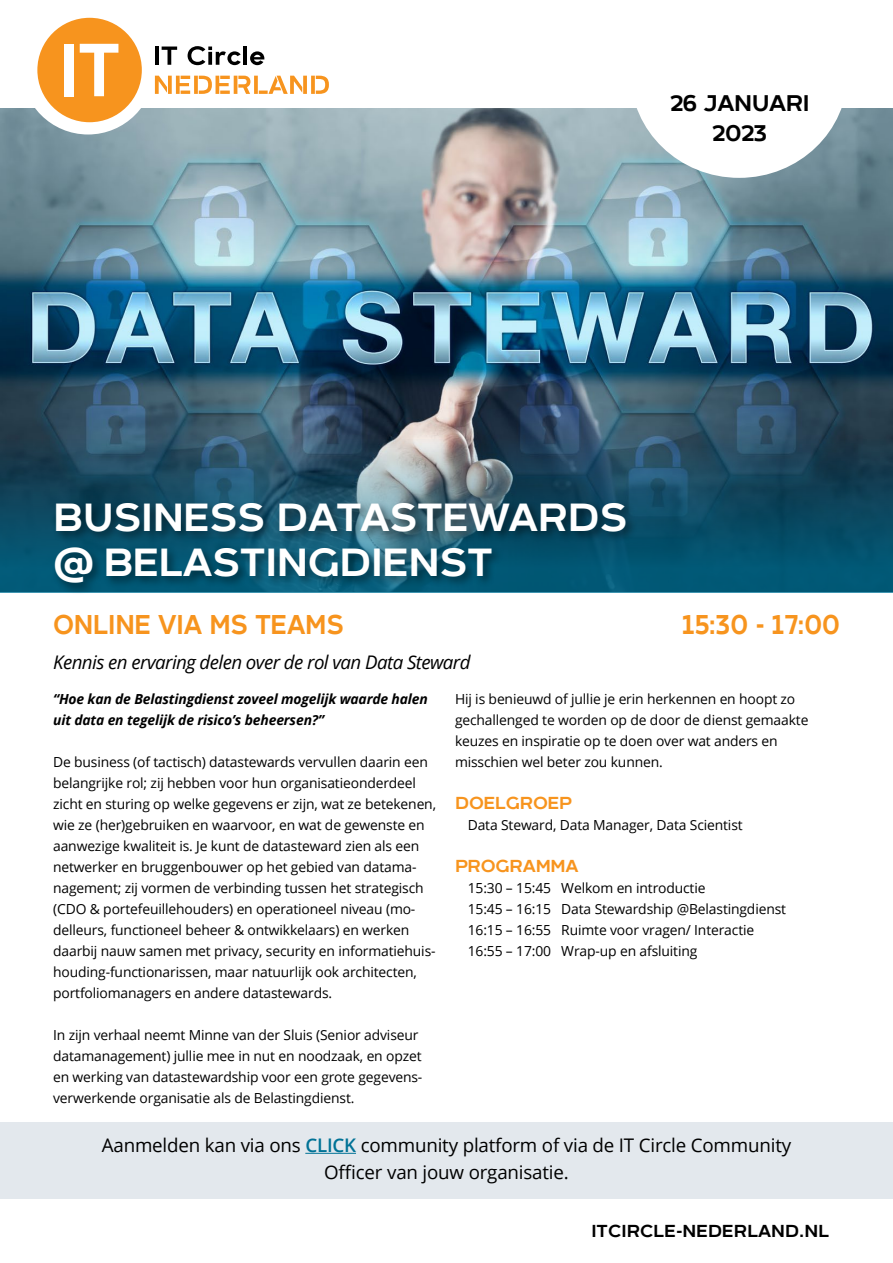
<style>
.page{position:relative;width:893px;height:1263px;background:#fff}
.page>*{position:absolute;margin:0;border:0;box-sizing:border-box;transform-origin:0 0}
.t1{font:700 39px/45px "Arkibal";letter-spacing:-.01em;color:#fff}
.t2{font:700 27px "Arkibal";letter-spacing:-.01em;color:#f7941e;scale:.9 1}
.t3{font:700 22.5px/30px "Arkibal";letter-spacing:-.02em;color:#000;text-align:center}
.t4{font:18.75px/27px "Open Sans";letter-spacing:-.01em;color:#000;text-align:center}
.t5{font:italic 18.75px "Open Sans";letter-spacing:-.03em;color:#000}
.t6{font:700 17.25px "Arkibal";color:#000}
.t7{font:700 17.25px "Arkibal";letter-spacing:-.01em;color:#f7941e}
.program{font:13.8px/21px "Open Sans";letter-spacing:-.01em;color:#000}
.t8{font:italic 700 13.8px/21px "Open Sans";letter-spacing:-.01em;color:#000}
.s1{font-weight:600;color:#007296}
</style>
<div class="page">
<img style="left:0;top:108px;width:893px;height:331px">
<svg style="left:0;top:439px;width:893px;height:153px;background:#22536a"></svg>
<div style="left:52px;top:499px;width:586px;height:96px;background:#000;opacity:.5"></div>
<div style="left:22px;top:2px;width:132px;height:132px;background:#fff;border-radius:50%"></div>
<div style="left:37px;top:18px;width:105px;height:104px;background:#f7941e;border-radius:50%"></div>
<div style="left:64px;top:44px;width:10px;height:52px;background:#fff"></div>
<svg style="left:80px;top:44px;width:38px;height:52px"></svg>
<hr style="left:155px;top:47px;width:4px;height:18px;background:#000">
<svg style="left:162px;top:47px;width:15px;height:18px"></svg>
<svg style="left:188px;top:46px;width:53px;height:19px"></svg>
<hr style="left:243px;top:47px;width:4px;height:18px;background:#000">
<svg style="left:250px;top:51px;width:14px;height:14px"></svg>
<svg style="left:155px;top:76px;width:95px;height:18px"></svg>
<svg style="left:254px;top:76px;width:4px;height:18px"></svg>
<svg style="left:259px;top:76px;width:70px;height:18px"></svg>
<svg style="left:631px;top:108px;width:217px;height:70px"></svg>
<div style="left:0;top:1122px;width:893px;height:76px;background:#e3e8ed"></div>
<hr style="left:305px;top:1153px;width:51px;height:1px;background:#007296">
<p class="t3" style="left:670px;top:87px;width:141px">26 JANUARI<br>2023</p>
<p class="t1" style="left:53px;top:494px;width:576px">BUSINESS DATASTEWARDS @ BELASTINGDIENST</p>
<p class="t2" style="left:53px;top:605px;width:324px">ONLINE VIA MS TEAMS</p>
<p class="t2" style="left:682px;top:605px;width:177px">15:30 - 17:00</p>
<p class="t5" style="left:53px;top:649px;width:419px">Kennis en ervaring delen over de rol van Data Steward</p>
<p class="t8" style="left:53px;top:688px;width:376px">“Hoe kan de Belastingdienst zoveel mogelijk waarde halen uit data en tegelijk de risico’s beheersen?”</p>
<p class="program" style="left:53px;top:751px;width:384px">De business (of tactisch) datastewards vervullen daarin een belangrijke rol; zij hebben voor hun organisatieonderdeel zicht en sturing op welke gegevens er zijn, wat ze betekenen, wie ze (her)gebruiken en waarvoor, en wat de gewenste en aanwezige kwaliteit is. Je kunt de datasteward zien als een netwerker en bruggenbouwer op het gebied van datama&shy;nagement; zij vormen de verbinding tussen het strategisch (CDO &amp; portefeuillehouders) en operationeel niveau (mo&shy;delleurs, functioneel beheer &amp; ontwikkelaars) en werken daarbij nauw samen met privacy, security en informatiehuis&shy;houding-functionarissen, maar natuurlijk ook architecten, portfoliomanagers en andere datastewards.</p>
<p class="program" style="left:53px;top:1024px;width:371px">In zijn verhaal neemt Minne van der Sluis (Senior adviseur datamanagement) jullie mee in nut en noodzaak, en opzet en werking van datastewardship voor een grote gegevens&shy;verwerkende organisatie als de Belastingdienst.</p>
<p class="program" style="left:455px;top:688px;width:355px">Hij is benieuwd of jullie je erin herkennen en hoopt zo gechallenged te worden op de door de dienst gemaakte keuzes en inspiratie op te doen over wat anders en misschien wel beter zou kunnen.</p>
<p class="t7" style="left:455px;top:790px;width:118px">DOELGROEP</p>
<p class="program" style="left:468px;top:814px;width:276px">Data Steward, Data Manager, Data Scientist</p>
<p class="t7" style="left:455px;top:853px;width:125px">PROGRAMMA</p>
<p class="program" style="left:468px;top:877px;width:239px">15:30 – 15:45 Welkom en introductie</p>
<p class="program" style="left:468px;top:898px;width:320px">15:45 – 16:15 Data Stewardship @Belastingdienst</p>
<p class="program" style="left:468px;top:919px;width:288px">16:15 – 16:55 Ruimte voor vragen/ Interactie</p>
<p class="program" style="left:468px;top:940px;width:231px">16:55 – 17:00 Wrap-up en afsluiting</p>
<p class="t4" style="left:102px;top:1131px;width:691px">Aanmelden kan via ons <span class="s1">CLICK</span> community platform of via de IT Circle Community<br>Officer van jouw organisatie.</p>
<p class="t6" style="left:591px;top:1218px;width:239px">ITCIRCLE-NEDERLAND.NL</p>
</div>
